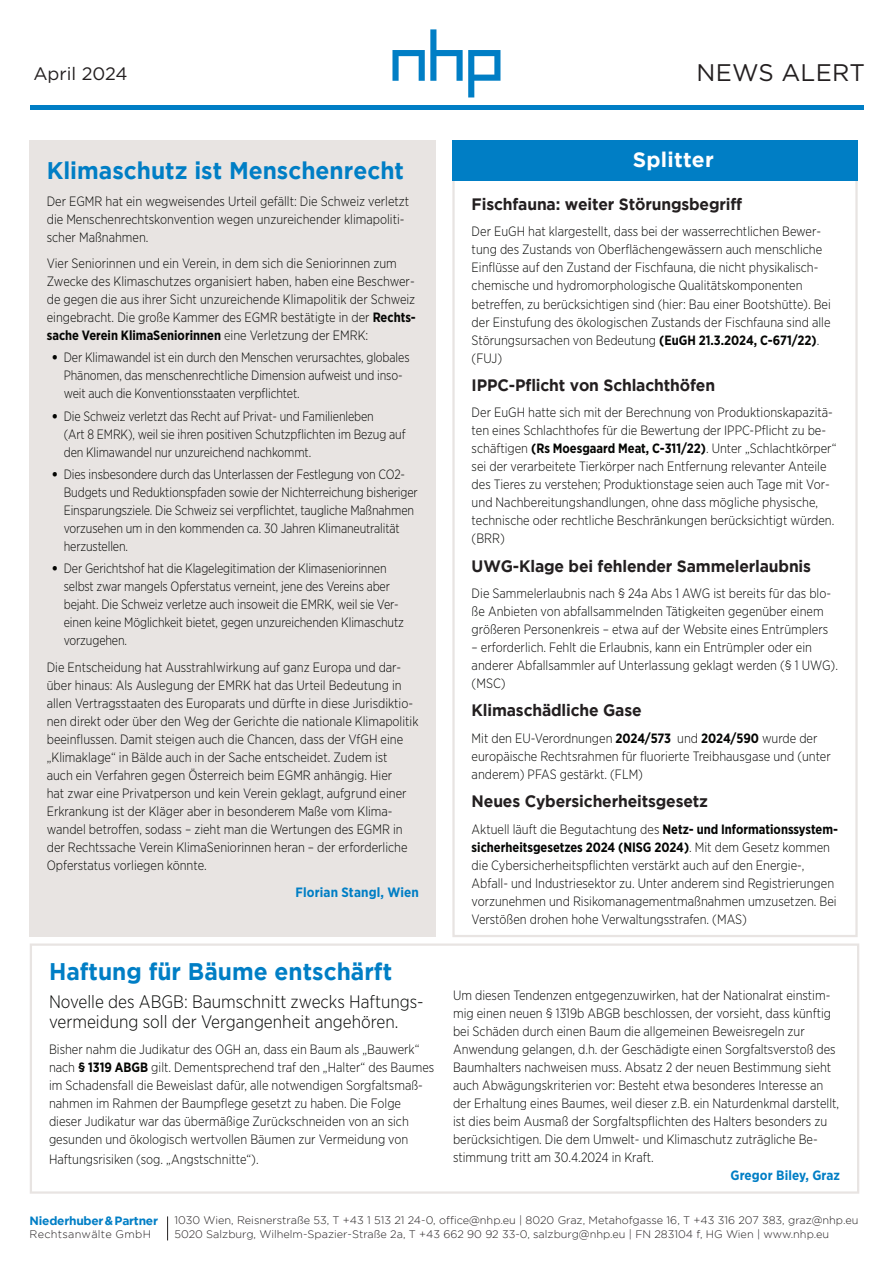
<style>
.page{position:relative;width:893px;height:1263px;background:#fff}
.page>*{position:absolute;margin:0;border:0;box-sizing:border-box;transform-origin:0 0}
.HL_groß_blau{font:700 24px "Gotham";color:#007ec5;scale:.95 1}
.t1{font:24px "Gotham";letter-spacing:.01em;color:#231f20}
.HL_im_Kästchen_Mittelachse{font:700 21px "Gotham";letter-spacing:.01em;color:#fff}
.Text_Einleitung_kursiv{font:300 18px/19.5px "Gotham Narrow";color:#040503}
.t2{font:18px "Gotham";color:#231f20}
.HL_klein_schwarz{font:700 16.5px "Gotham";letter-spacing:-.01em;color:#231f20;scale:.95 1}
.Text_linksbündig{font:300 13.5px/18px "Gotham Narrow";color:#040503;scale:.95 1}
.Text_linksbündig-2{font:300 13.5px/18px "Gotham Narrow";color:#040503;scale:.92 1}
.Autorenname_blau{font:700 13.5px "Gotham Narrow";letter-spacing:.01em;color:#007ec5}
.t3{font:700 12px "Gotham";letter-spacing:-.02em;color:#007ec5}
.t4{font:300 10.95px/13.2px "Gotham";color:#231f20}
.t5{font:300 10.95px "Gotham";letter-spacing:.025em;color:#231f20}
.s1{font-weight:700}
.s2{font-family:"Gotham";font-weight:900}
</style>
<div class="page">
<svg style="left:392px;top:29px;width:108px;height:68px"></svg>
<hr style="left:30px;top:106px;width:833px;height:4px;background:#007ec5">
<svg style="left:167px;top:1216px;width:1px;height:24px"></svg>
<div style="left:30px;top:140px;width:406px;height:797px;background:#e8e4e2"></div>
<div style="left:452px;top:140px;width:406px;height:41px;background:#007ec5"></div>
<div style="left:30px;top:943px;width:829px;height:251px;border:2px solid #e8e4e2"></div>
<h3 class="t2" style="left:33px;top:62px;width:96px">April 2024</h3>
<h1 class="t1" style="left:696px;top:57px;width:170px">NEWS ALERT</h1>
<p class="HL_groß_blau" style="left:47px;top:157px;width:378px">Klimaschutz ist Menschenrecht</p>
<p class="Text_linksbündig" style="left:47px;top:192px;width:383px">Der EGMR hat ein wegweisendes Urteil gefällt: Die Schweiz verletzt die Menschenrechtskonvention wegen unzureichender klimapoliti&shy;scher Maßnahmen.</p>
<p class="Text_linksbündig" style="left:47px;top:254px;width:390px">Vier Seniorinnen und ein Verein, in dem sich die Seniorinnen zum Zwecke des Klimaschutzes organisiert haben, haben eine Beschwer&shy;de gegen die aus ihrer Sicht unzureichende Klimapolitik der Schweiz eingebracht. Die große Kammer des EGMR bestätigte in der <span class="s1">Rechts&shy;sache Verein KlimaSeniorinnen</span> eine Verletzung der EMRK:</p>
<p class="Text_linksbündig-2" style="left:64px;top:348px;width:377px;text-indent:-12px"><span class="s2">•</span> Der Klimawandel ist ein durch den Menschen verursachtes, globales<br>Phänomen, das menschenrechtliche Dimension aufweist und inso&shy;weit auch die Konventionsstaaten verpflichtet.</p>
<p class="Text_linksbündig-2" style="left:64px;top:407px;width:373px;text-indent:-12px"><span class="s2">•</span> Die Schweiz verletzt das Recht auf Privat- und Familienleben<br>(Art 8 EMRK), weil sie ihren positiven Schutzpflichten im Bezug auf den Klimawandel nur unzureichend nachkommt.</p>
<p class="Text_linksbündig-2" style="left:64px;top:465px;width:386px;text-indent:-12px"><span class="s2">•</span> Dies insbesondere durch das Unterlassen der Festlegung von CO2- Budgets und Reduktionspfaden sowie der Nichterreichung bisheriger Einsparungsziele. Die Schweiz sei verpflichtet, taugliche Maßnahmen vorzusehen um in den kommenden ca. 30 Jahren Klimaneutralität herzustellen.</p>
<p class="Text_linksbündig-2" style="left:64px;top:559px;width:371px;text-indent:-12px"><span class="s2">•</span> Der Gerichtshof hat die Klagelegitimation der Klimaseniorinnen selbst zwar mangels Opferstatus verneint, jene des Vereins aber bejaht. Die Schweiz verletze auch insoweit die EMRK, weil sie Ver&shy;einen keine Möglichkeit bietet, gegen unzureichenden Klimaschutz vorzugehen.</p>
<p class="Text_linksbündig" style="left:47px;top:658px;width:393px">Die Entscheidung hat Ausstrahlwirkung auf ganz Europa und dar&shy;über hinaus: Als Auslegung der EMRK hat das Urteil Bedeutung in allen Vertragsstaaten des Europarats und dürfte in diese Jurisdiktio&shy;nen direkt oder über den Weg der Gerichte die nationale Klimapolitik beeinflussen. Damit steigen auch die Chancen, dass der VfGH eine „Klimaklage“ in Bälde auch in der Sache entscheidet. Zudem ist<br>auch ein Verfahren gegen Österreich beim EGMR anhängig. Hier<br>hat zwar eine Privatperson und kein Verein geklagt, aufgrund einer Erkrankung ist der Kläger aber in besonderem Maße vom Klima&shy;wandel betroffen, sodass – zieht man die Wertungen des EGMR in der Rechtssache Verein KlimaSeniorinnen heran – der erforderliche Opferstatus vorliegen könnte.</p>
<p class="Autorenname_blau" style="left:296px;top:884px;width:125px">Florian Stangl, Wien</p>
<p class="HL_groß_blau" style="left:49px;top:958px;width:363px">Haftung für Bäume entschärft</p>
<p class="Text_Einleitung_kursiv" style="left:49px;top:992px;width:376px">Novelle des ABGB: Baumschnitt zwecks Haftungs&shy;vermeidung soll der Vergangenheit angehören.</p>
<p class="Text_linksbündig" style="left:49px;top:1040px;width:407px">Bisher nahm die Judikatur des OGH an, dass ein Baum als „Bauwerk“ nach <span class="s1">§ 1319 ABGB</span> gilt. Dementsprechend traf den „Halter“ des Baumes im Schadensfall die Beweislast dafür, alle notwendigen Sorgfaltsmaß&shy;nahmen im Rahmen der Baumpflege gesetzt zu haben. Die Folge dieser Judikatur war das übermäßige Zurückschneiden von an sich gesunden und ökologisch wertvollen Bäumen zur Vermeidung von</p>
<p class="Text_linksbündig" style="left:49px;top:1150px;width:222px">Haftungsrisiken (sog. „Angstschnitte“).</p>
<p class="HL_im_Kästchen_Mittelachse" style="left:633px;top:147px;width:82px">Splitter</p>
<p class="HL_klein_schwarz" style="left:472px;top:195px;width:286px">Fischfauna: weiter Störungsbegriff</p>
<p class="Text_linksbündig" style="left:472px;top:222px;width:380px">Der EuGH hat klargestellt, dass bei der wasserrechtlichen Bewer&shy;tung des Zustands von Oberflächengewässern auch menschliche Einflüsse auf den Zustand der Fischfauna, die nicht physikalisch&shy;chemische und hydromorphologische Qualitätskomponenten betreffen, zu berücksichtigen sind (hier: Bau einer Bootshütte). Bei der Einstufung des ökologischen Zustands der Fischfauna sind alle Störungsursachen von Bedeutung <span class="s1">(EuGH 21.3.2024, C-671/22)</span>. (FUJ)</p>
<p class="HL_klein_schwarz" style="left:472px;top:375px;width:258px">IPPC-Pflicht von Schlachthöfen</p>
<p class="Text_linksbündig" style="left:472px;top:403px;width:386px">Der EuGH hatte sich mit der Berechnung von Produktionskapazitä&shy;ten eines Schlachthofes für die Bewertung der IPPC-Pflicht zu be&shy;schäftigen <span class="s1">(Rs Moesgaard Meat, C-311/22)</span>. Unter „Schlachtkörper“ sei der verarbeitete Tierkörper nach Entfernung relevanter Anteile des Tieres zu verstehen; Produktionstage seien auch Tage mit Vor&shy;und Nachbereitungshandlungen, ohne dass mögliche physische, technische oder rechtliche Beschränkungen berücksichtigt würden. (BRR)</p>
<p class="HL_klein_schwarz" style="left:472px;top:556px;width:359px">UWG-Klage bei fehlender Sammelerlaubnis</p>
<p class="Text_linksbündig" style="left:472px;top:584px;width:380px">Die Sammelerlaubnis nach § 24a Abs 1 AWG ist bereits für das blo&shy;ße Anbieten von abfallsammelnden Tätigkeiten gegenüber einem größeren Personenkreis – etwa auf der Website eines Entrümplers</p>
<p class="Text_linksbündig" style="left:472px;top:638px;width:387px">– erforderlich. Fehlt die Erlaubnis, kann ein Entrümpler oder ein anderer Abfallsammler auf Unterlassung geklagt werden (§ 1 UWG). (MSC)</p>
<p class="HL_klein_schwarz" style="left:472px;top:701px;width:181px">Klimaschädliche Gase</p>
<p class="Text_linksbündig" style="left:472px;top:729px;width:380px">Mit den EU-Verordnungen <span class="s1">2024/573</span> und <span class="s1">2024/590</span> wurde der europäische Rechtsrahmen für fluorierte Treibhausgase und (unter anderem) PFAS gestärkt. (FLM)</p>
<p class="HL_klein_schwarz" style="left:472px;top:792px;width:250px">Neues Cybersicherheitsgesetz</p>
<p class="Text_linksbündig" style="left:472px;top:820px;width:387px">Aktuell läuft die Begutachtung des <span class="s1">Netz- und Informationssystem&shy;sicherheitsgesetzes 2024 (NISG 2024)</span>. Mit dem Gesetz kommen die Cybersicherheitspflichten verstärkt auch auf den Energie-, Abfall- und Industriesektor zu. Unter anderem sind Registrierungen vorzunehmen und Risikomanagementmaßnahmen umzusetzen. Bei Verstößen drohen hohe Verwaltungsstrafen. (MAS)</p>
<p class="Text_linksbündig" style="left:453px;top:986px;width:408px">Um diesen Tendenzen entgegenzuwirken, hat der Nationalrat einstim&shy;mig einen neuen § 1319b ABGB beschlossen, der vorsieht, dass künftig bei Schäden durch einen Baum die allgemeinen Beweisregeln zur Anwendung gelangen, d.h. der Geschädigte einen Sorgfaltsverstoß des Baumhalters nachweisen muss. Absatz 2 der neuen Bestimmung sieht auch Abwägungskriterien vor: Besteht etwa besonderes Interesse an der Erhaltung eines Baumes, weil dieser z.B. ein Naturdenkmal darstellt, ist dies beim Ausmaß der Sorgfaltspflichten des Halters besonders zu berücksichtigen. Die dem Umwelt- und Klimaschutz zuträgliche Be&shy;stimmung tritt am 30.4.2024 in Kraft.</p>
<p class="Autorenname_blau" style="left:730px;top:1167px;width:111px">Gregor Biley, Graz</p>
<p class="t3" style="left:30px;top:1214px;width:130px">Niederhuber &amp; Partner</p>
<p class="t5" style="left:30px;top:1228px;width:123px">Rechtsanwälte GmbH</p>
<p class="t4" style="left:174px;top:1214px;width:685px">1030 Wien, Reisnerstraße 53, T +43 1 513 21 24-0, office@nhp.eu | 8020 Graz, Metahofgasse 16, T +43 316 207 383, graz@nhp.eu<br>5020 Salzburg, Wilhelm-Spazier-Straße 2a, T +43 662 90 92 33-0, salzburg@nhp.eu | FN 283104 f, HG Wien | www.nhp.eu</p>
</div>
